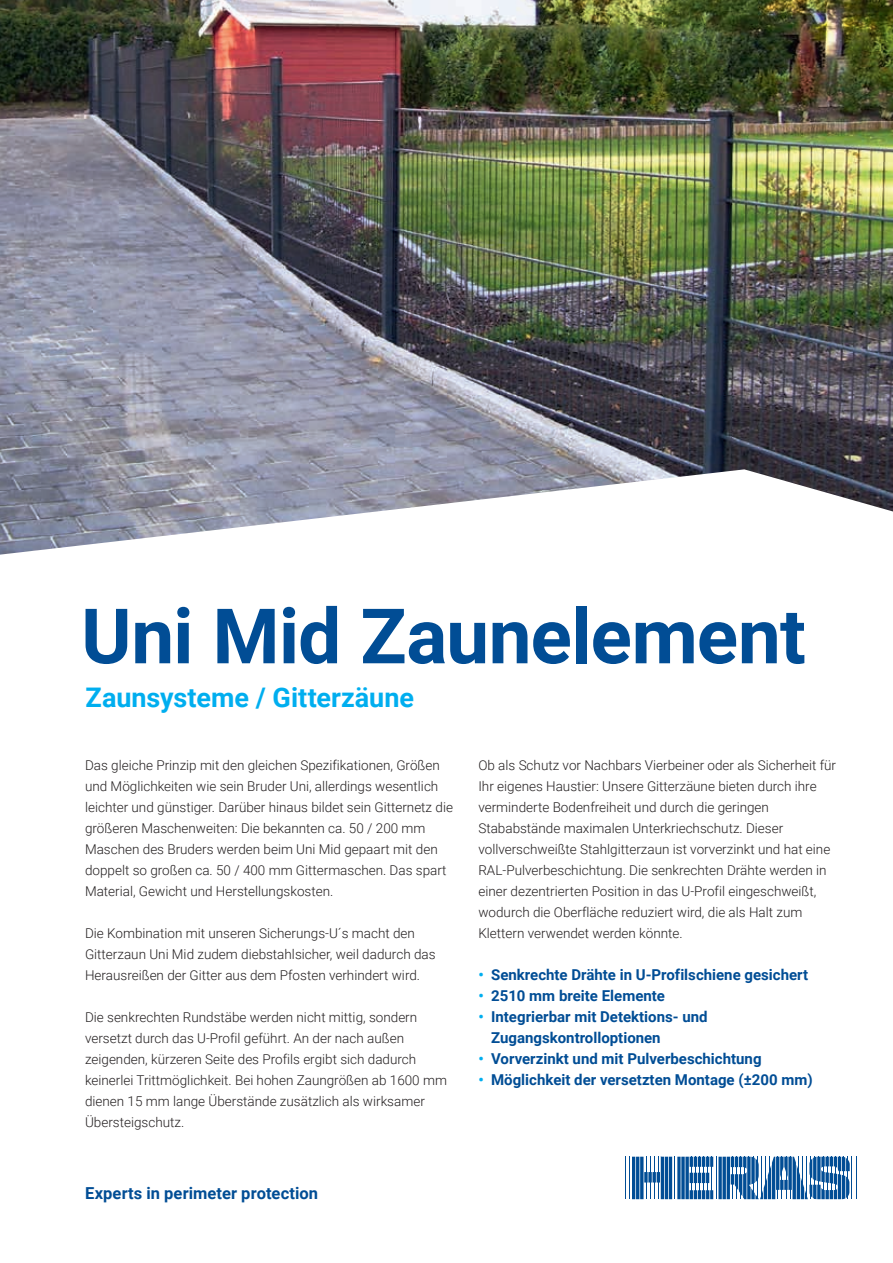
<style>
.page{position:relative;width:893px;height:1263px;background:#fff}
.page>*{position:absolute;margin:0;border:0;box-sizing:border-box;transform-origin:0 0}
.t1{font:700 76.5px "Roboto";letter-spacing:-.01em;color:#014d95}
.t2{font:700 27px "Roboto";color:#00aeef}
.t3{font:700 16.5px "Roboto";letter-spacing:.005em;color:#014d95}
.t4{font:700 15px/21px "Roboto";color:#014d95}
.t5{font:300 13.5px/21px "Roboto";color:#231f20}
.s1{color:#00aeef}
</style>
<div class="page">
<img style="left:0;top:0;width:893px;height:555px">
<hr style="left:625px;top:1157px;width:1px;height:42px;background:#014d95">
<hr style="left:629px;top:1157px;width:1px;height:42px;background:#014d95">
<hr style="left:646px;top:1157px;width:1px;height:42px;background:#014d95">
<hr style="left:650px;top:1157px;width:1px;height:42px;background:#014d95">
<hr style="left:654px;top:1157px;width:1px;height:42px;background:#014d95">
<hr style="left:658px;top:1157px;width:1px;height:42px;background:#014d95">
<hr style="left:674px;top:1157px;width:1px;height:42px;background:#014d95">
<hr style="left:852px;top:1157px;width:1px;height:42px;background:#014d95">
<hr style="left:856px;top:1157px;width:1px;height:42px;background:#014d95">
<hr style="left:669px;top:1157px;width:3px;height:42px;background:#014d95">
<hr style="left:665px;top:1157px;width:3px;height:42px;background:#014d95">
<hr style="left:661px;top:1157px;width:3px;height:42px;background:#014d95">
<hr style="left:640px;top:1157px;width:3px;height:42px;background:#014d95">
<hr style="left:636px;top:1157px;width:3px;height:42px;background:#014d95">
<hr style="left:632px;top:1157px;width:3px;height:42px;background:#014d95">
<svg style="left:657px;top:1172px;width:3px;height:10px"></svg>
<svg style="left:652px;top:1172px;width:4px;height:10px"></svg>
<svg style="left:648px;top:1172px;width:4px;height:10px"></svg>
<svg style="left:644px;top:1172px;width:4px;height:10px"></svg>
<svg style="left:685px;top:1157px;width:4px;height:42px"></svg>
<svg style="left:681px;top:1157px;width:4px;height:42px"></svg>
<svg style="left:677px;top:1157px;width:4px;height:42px"></svg>
<svg style="left:690px;top:1157px;width:160px;height:42px"></svg>
<h1 class="t1" style="left:81px;top:582px;width:726px">Uni Mid Zaunelement</h1>
<h2 class="t2" style="left:86px;top:678px;width:330px">Zaunsysteme / Gitterzäune</h2>
<p class="t5" style="left:85px;top:754px;width:369px">Das gleiche Prinzip mit den gleichen Spezifikationen, Größen und Möglichkeiten wie sein Bruder Uni, allerdings wesentlich leichter und günstiger. Darüber hinaus bildet sein Gitternetz die größeren Maschenweiten: Die bekannten ca. 50 / 200 mm Maschen des Bruders werden beim Uni Mid gepaart mit den doppelt so großen ca. 50 / 400 mm Gittermaschen. Das spart Material, Gewicht und Herstellungskosten.</p>
<p class="t5" style="left:85px;top:922px;width:352px">Die Kombination mit unseren Sicherungs-U´s macht den<br>Gitterzaun Uni Mid zudem diebstahlsicher, weil dadurch das<br>Herausreißen der Gitter aus dem Pfosten verhindert wird.</p>
<p class="t5" style="left:85px;top:1006px;width:363px">Die senkrechten Rundstäbe werden nicht mittig, sondern versetzt durch das U-Profil geführt. An der nach außen zeigenden, kürzeren Seite des Profils ergibt sich dadurch keinerlei Trittmöglichkeit. Bei hohen Zaungrößen ab 1600 mm dienen 15 mm lange Überstände zusätzlich als wirksamer Übersteigschutz.</p>
<p class="t3" style="left:85px;top:1181px;width:235px">Experts in perimeter protection</p>
<p class="t5" style="left:478px;top:754px;width:359px">Ob als Schutz vor Nachbars Vierbeiner oder als Sicherheit für Ihr eigenes Haustier: Unsere Gitterzäune bieten durch ihre verminderte Bodenfreiheit und durch die geringen Stababstände maximalen Unterkriechschutz. Dieser vollverschweißte Stahlgitterzaun ist vorverzinkt und hat eine RAL-Pulverbeschichtung. Die senkrechten Drähte werden in einer dezentrierten Position in das U-Profil eingeschweißt, wodurch die Oberfläche reduziert wird, die als Halt zum Klettern verwendet werden könnte.</p>
<p class="t4" style="left:478px;top:963px;width:331px"><span class="s1">•</span> Senkrechte Drähte in U-Profilschiene gesichert</p>
<p class="t4" style="left:478px;top:984px;width:188px"><span class="s1">•</span> 2510 mm breite Elemente</p>
<p class="t4" style="left:491px;top:1005px;width:218px;text-indent:-13px"><span class="s1">•</span> Integrierbar mit Detektions- und<br>Zugangskontrolloptionen</p>
<p class="t4" style="left:478px;top:1047px;width:285px"><span class="s1">•</span> Vorverzinkt und mit Pulverbeschichtung</p>
<p class="t4" style="left:478px;top:1068px;width:336px"><span class="s1">•</span> Möglichkeit der versetzten Montage (±200 mm)</p>
</div>
